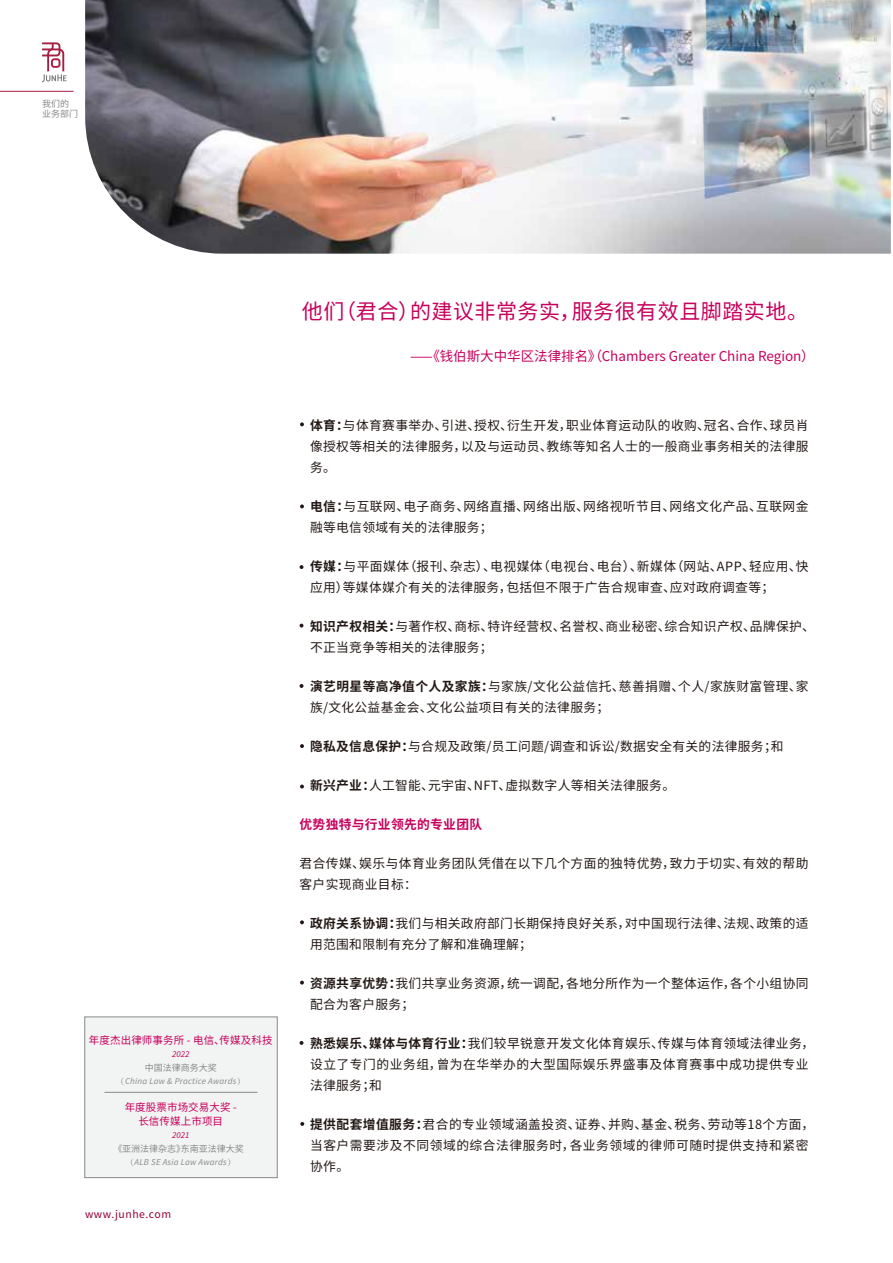
<style>
.page{position:relative;width:893px;height:1263px;background:#fff}
.page>*{position:absolute;margin:0;border:0;box-sizing:border-box;transform-origin:0 0}
.t1{font:21px "Source Han Sans CN";letter-spacing:.025em;color:#c7005c}
.t2{font:13.5px "Source Han Sans CN";color:#c7005c}
.t3{font:12.75px/21px "Source Han Sans CN";letter-spacing:.03em;color:#221815}
.t4{font:700 12.75px "Source Han Sans CN";letter-spacing:.025em;color:#c7005c}
.t5{font:10.5px/13.5px "Source Han Sans CN";letter-spacing:.01em;color:#c7005c;text-align:center}
.t6{font:10.5px "Source Han Sans CN";letter-spacing:.05em;color:#930038}
.t7{font:italic 9px "Source Sans Pro";letter-spacing:.025em;color:#898989}
.t8{font:9px/10.8px "Source Han Sans CN";color:#898989}
.t9{font:italic 9px "Source Sans Pro";color:#c7005c}
.s1{font-family:"Adobe Song Std";font-weight:300;font-style:normal}
.s2{font-weight:700}
</style>
<div class="page">
<img style="left:85px;top:0;width:806px;height:254px">
<svg style="left:42px;top:42px;width:25px;height:40px"></svg>
<hr style="left:0;top:91px;width:74px;height:1px;background:#a71e41">
<svg style="left:300px;top:684px;width:3px;height:4px"></svg>
<svg style="left:300px;top:744px;width:4px;height:4px"></svg>
<svg style="left:300px;top:785px;width:4px;height:3px"></svg>
<svg style="left:300px;top:920px;width:4px;height:4px"></svg>
<svg style="left:300px;top:565px;width:3px;height:4px"></svg>
<svg style="left:300px;top:422px;width:4px;height:4px"></svg>
<svg style="left:300px;top:981px;width:4px;height:3px"></svg>
<svg style="left:300px;top:504px;width:4px;height:4px"></svg>
<div style="left:85px;top:1017px;width:192px;height:161px;background:#f2f3f3"></div>
<svg style="left:300px;top:1041px;width:3px;height:4px"></svg>
<svg style="left:300px;top:1122px;width:4px;height:4px"></svg>
<hr style="left:104px;top:1092px;width:153px;height:1px;background:#898989">
<p class="t8" style="left:42px;top:98px;width:37px">我们的业务部门</p>
<p class="t5" style="left:89px;top:1033px;width:185px">年度杰出律师事务所 - 电信、传媒及科技</p>
<p class="t9" style="left:172px;top:1048px;width:19px">2022</p>
<p class="t8" style="left:145px;top:1062px;width:74px">中国法律商务大奖</p>
<p class="t7" style="left:116px;top:1075px;width:131px"><span class="s1">（</span>China Law &amp; Practice Awards<span class="s1">）</span></p>
<p class="t5" style="left:125px;top:1101px;width:114px">年度股票市场交易大奖 -长信传媒上市项目</p>
<p class="t9" style="left:172px;top:1129px;width:19px">2021</p>
<p class="t8" style="left:113px;top:1143px;width:132px">《亚洲法律杂志》东南亚法律大奖</p>
<p class="t7" style="left:125px;top:1156px;width:112px"><span class="s1">（</span>ALB SE Asia Law Awards<span class="s1">）</span></p>
<p class="t6" style="left:85px;top:1208px;width:88px">www.junhe.com</p>
<h1 class="t1" style="left:302px;top:300px;width:508px">他们（君合）的建议非常务实，服务很有效且脚踏实地。</h1>
<p class="t2" style="left:410px;top:348px;width:406px">⸺《钱伯斯大中华区法律排名》（Chambers Greater China Region）</p>
<p class="t3" style="left:310px;top:415px;width:500px;text-align:justify"><span class="s2">体育：</span>与体育赛事举办、引进、授权、衍生开发，职业体育运动队的收购、冠名、合作、球员肖像授权等相关的法律服务，以及与运动员、教练等知名人士的一般商业事务相关的法律服务。</p>
<p class="t3" style="left:310px;top:496px;width:500px"><span class="s2">电信：</span>与互联网、电子商务、网络直播、网络出版、网络视听节目、网络文化产品、互联网金融等电信领域有关的法律服务；</p>
<p class="t3" style="left:310px;top:556px;width:500px"><span class="s2">传媒：</span>与平面媒体（报刊、杂志）、电视媒体（电视台、电台）、新媒体（网站、APP、轻应用、快应用）等媒体媒介有关的法律服务，包括但不限于广告合规审查、应对政府调查等；</p>
<p class="t3" style="left:310px;top:616px;width:506px"><span class="s2">知识产权相关：</span>与著作权、商标、特许经营权、名誉权、商业秘密、综合知识产权、品牌保护、不正当竞争等相关的法律服务；</p>
<p class="t3" style="left:310px;top:676px;width:500px"><span class="s2">演艺明星等高净值个人及家族：</span>与家族/文化公益信托、慈善捐赠、个人/家族财富管理、家族/文化公益基金会、文化公益项目有关的法律服务；</p>
<p class="t3" style="left:310px;top:736px;width:475px"><span class="s2">隐私及信息保护：</span>与合规及政策/员工问题/调查和诉讼/数据安全有关的法律服务；和</p>
<p class="t3" style="left:310px;top:775px;width:367px"><span class="s2">新兴产业：</span>人工智能、元宇宙、NFT、虚拟数字人等相关法律服务。</p>
<p class="t4" style="left:300px;top:817px;width:184px">优势独特与行业领先的专业团队</p>
<p class="t3" style="left:300px;top:853px;width:510px">君合传媒、娱乐与体育业务团队凭借在以下几个方面的独特优势，致力于切实、有效的帮助客户实现商业目标：</p>
<p class="t3" style="left:310px;top:913px;width:500px"><span class="s2">政府关系协调：</span>我们与相关政府部门长期保持良好关系，对中国现行法律、法规、政策的适用范围和限制有充分了解和准确理解；</p>
<p class="t3" style="left:310px;top:973px;width:500px"><span class="s2">资源共享优势：</span>我们共享业务资源，统一调配，各地分所作为一个整体运作，各个小组协同配合为客户服务；</p>
<p class="t3" style="left:310px;top:1033px;width:506px"><span class="s2">熟悉娱乐、媒体与体育行业：</span>我们较早锐意开发文化体育娱乐、传媒与体育领域法律业务，设立了专门的业务组，曾为在华举办的大型国际娱乐界盛事及体育赛事中成功提供专业法律服务；和</p>
<p class="t3" style="left:310px;top:1114px;width:506px"><span class="s2">提供配套增值服务：</span>君合的专业领域涵盖投资、证券、并购、基金、税务、劳动等18个方面，当客户需要涉及不同领域的综合法律服务时，各业务领域的律师可随时提供支持和紧密协作。</p>
</div>
